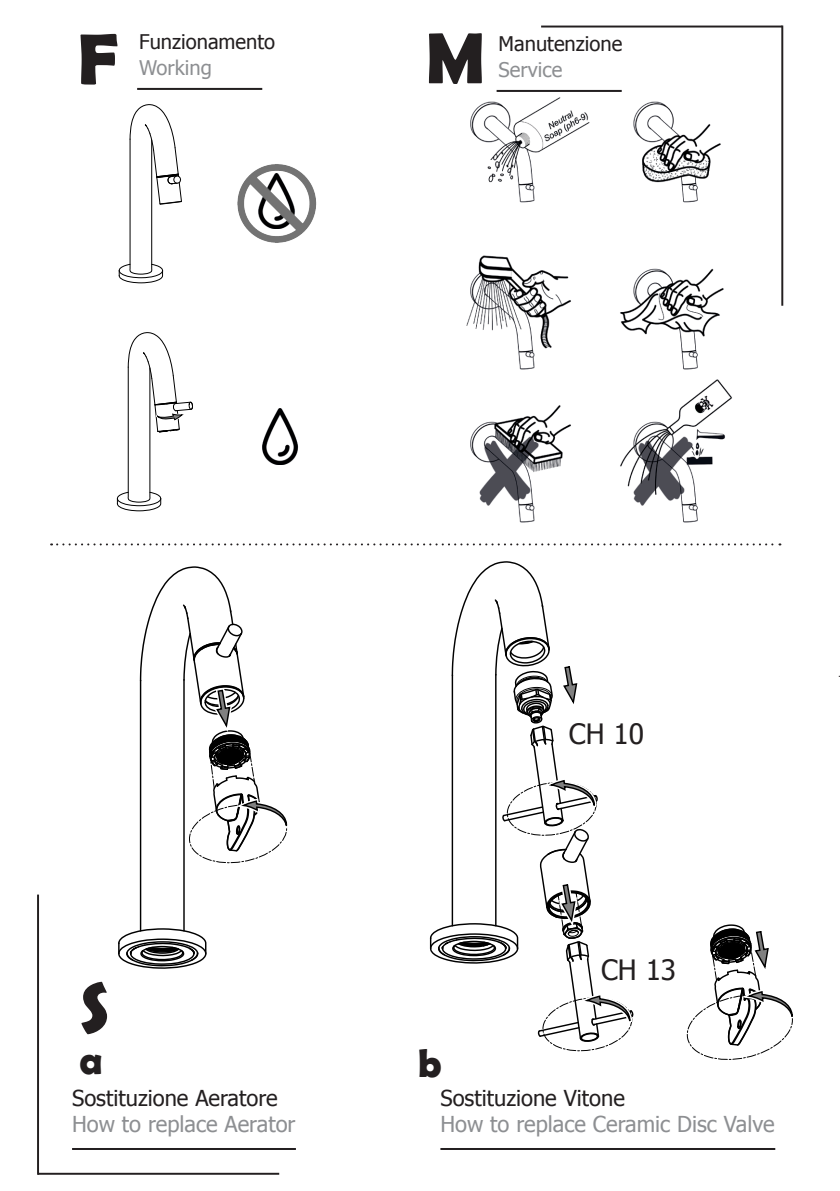
<style>
.page{position:relative;width:840px;height:1191px;background:#fff}
.page>*{position:absolute;margin:0;border:0;box-sizing:border-box;transform-origin:0 0}
.t1{font:700 72.6px "Berlin Sans FB Demi";color:#231f20}
.t2{font:700 71.8px "Berlin Sans FB Demi";color:#231f20}
.t3{font:700 39.8px "Berlin Sans FB Demi";color:#231f20}
.t4{font:28px "Tahoma";color:#231f20}
.t5{font:22px "Tahoma";color:#8d8f92}
.t6{font:22px "Tahoma";color:#231f20}
.t7{font:20.2px/26.6px "Tahoma";color:#231f20}
.s1{color:#8d8f92}
</style>
<div class="page">
<hr style="left:780px;top:26px;width:2px;height:280px;background:#231f20">
<hr style="left:541px;top:26px;width:240px;height:2px;background:#231f20">
<hr style="left:38px;top:1172px;width:241px;height:2px;background:#231f20">
<hr style="left:37px;top:894px;width:2px;height:280px;background:#231f20">
<svg style="left:51px;top:543px;width:729px;height:2px"></svg>
<hr style="left:496px;top:90px;width:125px;height:2px;background:#231f20">
<hr style="left:72px;top:1148px;width:224px;height:2px;background:#231f20">
<hr style="left:440px;top:1148px;width:334px;height:2px;background:#231f20">
<hr style="left:183px;top:679px;width:2px;height:252px;background:#000">
<hr style="left:140px;top:680px;width:1px;height:251px;background:#000">
<svg style="left:118px;top:927px;width:89px;height:42px"></svg>
<svg style="left:139px;top:566px;width:149px;height:301px"></svg>
<svg style="left:429px;top:561px;width:205px;height:491px"></svg>
<hr style="left:137px;top:88px;width:125px;height:2px;background:#231f20">
<img style="left:466px;top:97px;width:266px;height:426px">
<svg style="left:118px;top:104px;width:64px;height:179px"></svg>
<svg style="left:116px;top:332px;width:77px;height:179px"></svg>
<img style="left:262px;top:408px;width:36px;height:56px">
<img style="left:237px;top:164px;width:80px;height:79px">
<svg style="left:686px;top:924px;width:107px;height:136px"></svg>
<p class="t1" style="left:77px;top:17px;width:42px">F</p>
<p class="t7" style="left:139px;top:27px;width:137px">Funzionamento<br><span class="s1">Working</span></p>
<p class="t1" style="left:425px;top:16px;width:61px">M</p>
<p class="t7" style="left:498px;top:29px;width:125px">Manutenzione<br><span class="s1">Service</span></p>
<p class="t2" style="left:80px;top:966px;width:31px">S</p>
<p class="t3" style="left:80px;top:1037px;width:25px">a</p>
<p class="t6" style="left:72px;top:1083px;width:207px">Sostituzione Aeratore</p>
<p class="t5" style="left:72px;top:1109px;width:225px">How to replace Aerator</p>
<p class="t4" style="left:568px;top:714px;width:77px">CH 10</p>
<p class="t3" style="left:418px;top:1040px;width:25px">b</p>
<p class="t4" style="left:600px;top:951px;width:77px">CH 13</p>
<p class="t6" style="left:440px;top:1083px;width:186px">Sostituzione Vitone</p>
<p class="t5" style="left:440px;top:1109px;width:335px">How to replace Ceramic Disc Valve</p>
</div>
